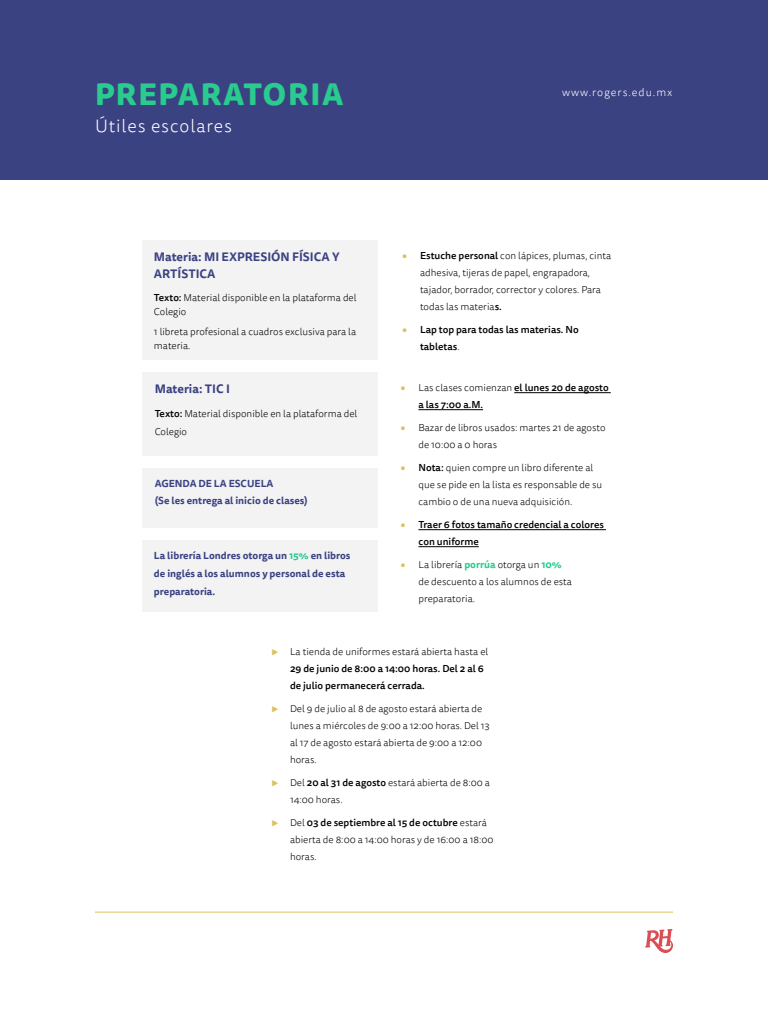
<style>
.page{position:relative;width:768px;height:1024px;background:#fff}
.page>*{position:absolute;margin:0;border:0;box-sizing:border-box;transform-origin:0 0}
.t1{font:800 30px "Tisa Sans Pro";letter-spacing:.05em;color:#29cc8e}
.t2{font:300 18px "Tisa Sans Pro";letter-spacing:.05em;color:#fff}
.t3{font:700 12px/17px "Tisa Sans Pro";color:#3b4282}
.t4{font:300 11px "Tisa Sans Pro";letter-spacing:.09em;color:#fff}
.t5{font:300 10px/17px "Tisa Sans Pro";color:#000}
.t6{font:500 10px/17px "Tisa Sans Pro";color:#000}
.t7{font:700 10px/18px "Tisa Sans Pro";color:#3b4282}
.s1{font-weight:500}
.s2{color:#29cc8e}
.s3{font-weight:700;font-size:11px;color:#dbc25e}
.s4{font-weight:300}
.s5{font-weight:700;color:#29cc8e}
</style>
<div class="page">
<div style="left:0;top:0;width:768px;height:180px;background:#3b4282"></div>
<hr style="left:95px;top:912px;width:578px;height:1px;background:#dbc25e">
<svg style="left:645px;top:929px;width:28px;height:24px"></svg>
<div style="left:142px;top:240px;width:235px;height:120px;background:#f3f3f4"></div>
<div style="left:143px;top:372px;width:235px;height:84px;background:#f3f3f4"></div>
<hr style="left:514px;top:392px;width:97px;height:1px;background:#000">
<hr style="left:418px;top:409px;width:65px;height:1px;background:#000">
<hr style="left:418px;top:529px;width:188px;height:1px;background:#000">
<hr style="left:418px;top:546px;width:61px;height:1px;background:#000">
<div style="left:143px;top:468px;width:235px;height:60px;background:#f3f3f4"></div>
<div style="left:142px;top:540px;width:235px;height:72px;background:#f3f3f4"></div>
<h1 class="t1" style="left:95px;top:72px;width:250px">PREPARATORIA</h1>
<p class="t4" style="left:562px;top:85px;width:112px">www.rogers.edu.mx</p>
<h2 class="t2" style="left:95px;top:114px;width:139px">Útiles escolares</h2>
<p class="t3" style="left:154px;top:248px;width:187px">Materia: MI EXPRESIÓN FÍSICA Y<br>ARTÍSTICA</p>
<p class="t5" style="left:154px;top:291px;width:204px;line-height:14px"><span class="s1">Texto:</span> Material disponible en la plataforma del<br>Colegio</p>
<p class="t5" style="left:154px;top:325px;width:204px;line-height:14px">1 libreta profesional a cuadros exclusiva para la materia.</p>
<p class="t3" style="left:155px;top:380px;width:77px">Materia: TIC I</p>
<p class="t5" style="left:155px;top:405px;width:204px;line-height:18px"><span class="s1">Texto:</span> Material disponible en la plataforma del<br>Colegio</p>
<p class="t7" style="left:155px;top:475px;width:154px;line-height:17px">AGENDA DE LA ESCUELA<br>(Se les entrega al inicio de clases)</p>
<p class="t7" style="left:154px;top:547px;width:198px">La librería Londres otorga un <span class="s2">15%</span> en libros de inglés a los alumnos y personal de esta preparatoria.</p>
<p class="t5" style="left:420px;top:248px;width:193px;text-indent:-18px"><span class="s3">•</span> <span class="s1">Estuche personal</span> con lápices, plumas, cinta adhesiva, tijeras de papel, engrapadora, tajador, borrador, corrector y colores. Para todas las materia<span class="s1">s.</span></p>
<p class="t6" style="left:420px;top:321px;width:160px;text-indent:-18px"><span class="s3">•</span> Lap top para todas las materias. No tabletas<span class="s4">.</span></p>
<p class="t6" style="left:418px;top:379px;width:192px;text-indent:-18px"><span class="s3">•</span> <span class="s4">Las clases comienzan</span> el lunes 20 de agosto a las 7:00 a.M.</p>
<p class="t5" style="left:418px;top:420px;width:189px;text-indent:-18px"><span class="s3">•</span> Bazar de libros usados: martes 21 de agosto de 10:00 a 0 horas</p>
<p class="t5" style="left:418px;top:460px;width:185px;text-indent:-18px"><span class="s3">•</span> <span class="s1">Nota:</span> quien compre un libro diferente al que se pide en la lista es responsable de su cambio o de una nueva adquisición.</p>
<p class="t6" style="left:418px;top:516px;width:187px;text-indent:-18px"><span class="s3">•</span> Traer 6 fotos tamaño credencial a colores con uniforme</p>
<p class="t5" style="left:418px;top:557px;width:155px;text-indent:-18px"><span class="s3">•</span> La librería <span class="s5">porrúa</span> otorga un <span class="s5">10% </span>de descuento a los alumnos de esta preparatoria.</p>
<p class="t6" style="left:290px;top:643px;width:200px;text-indent:-18px"><span class="s3">▸</span> <span class="s4">La tienda de uniformes estará abierta hasta el<br></span>29 de junio de 8:00 a 14:00 horas. Del 2 al 6 de julio permanecerá cerrada.</p>
<p class="t5" style="left:290px;top:701px;width:201px;text-indent:-18px"><span class="s3">▸</span> Del 9 de julio al 8 de agosto estará abierta de lunes a miércoles de 9:00 a 12:00 horas. Del 13 al 17 de agosto estará abierta de 9:00 a 12:00 horas.</p>
<p class="t5" style="left:290px;top:775px;width:202px;text-indent:-18px"><span class="s3">▸</span> Del <span class="s1">20 al 31 de agosto</span> estará abierta de 8:00 a<br>14:00 horas.</p>
<p class="t5" style="left:290px;top:815px;width:205px;text-indent:-18px"><span class="s3">▸</span> Del <span class="s1">03 de septiembre al 15 de octubre</span> estará abierta de 8:00 a 14:00 horas y de 16:00 a 18:00 horas.</p>
</div>
